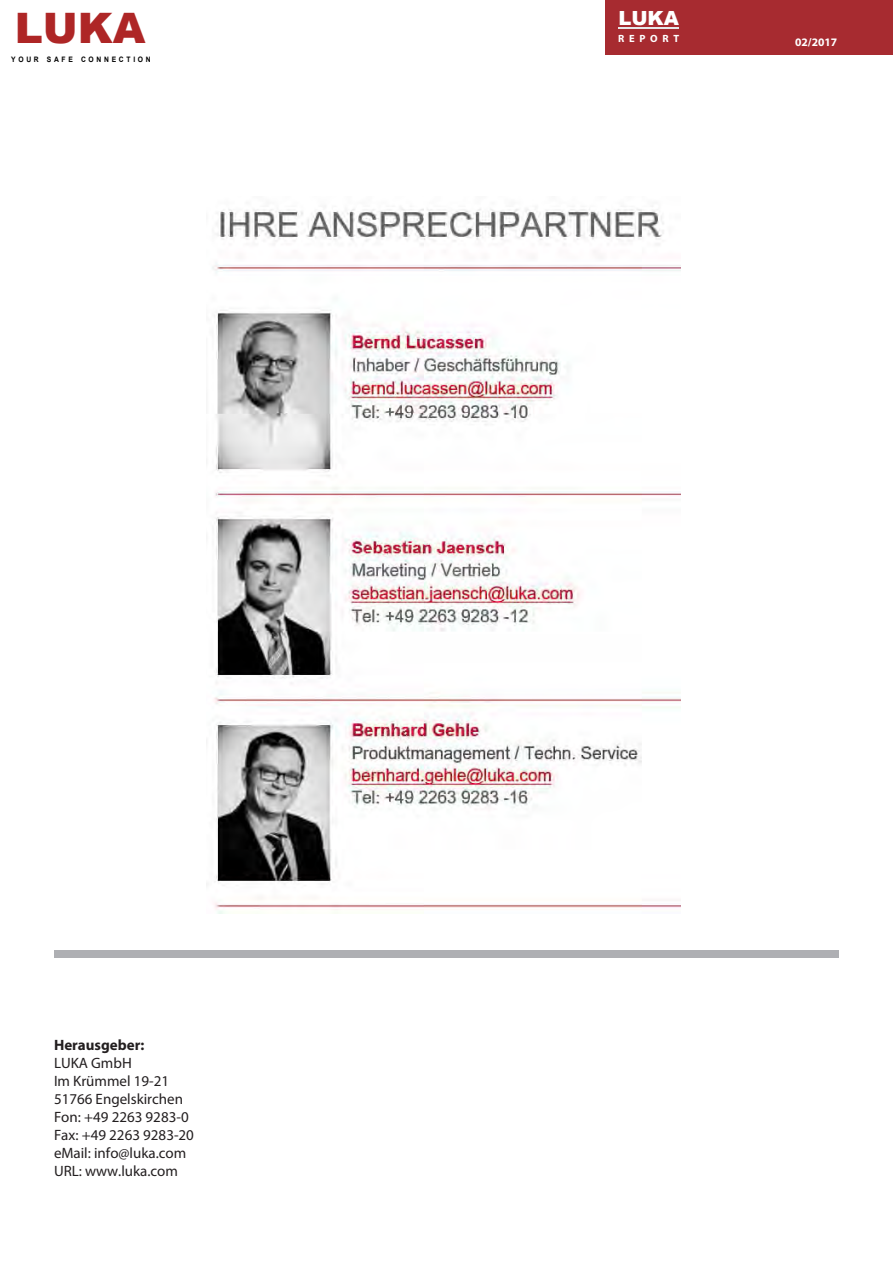
<style>
.page{position:relative;width:893px;height:1263px;background:#fff}
.page>*{position:absolute;margin:0;border:0;box-sizing:border-box;transform-origin:0 0}
.t1{font:900 42px "Arial";color:#ae2626}
.t2{font:900 19.5px "Arial";color:#fff}
.t3{font:15px/18px "Myriad Pro";color:#231f20}
.t4{font:700 15px "Myriad Pro";color:#231f20}
.t5{font:700 11.55px "Myriad Pro";color:#fff}
.t6{font:700 10.5px "Myriad Pro";letter-spacing:.455em;color:#fff}
.t7{font:700 7.5px "Arial";letter-spacing:.4em;color:#000;scale:.9 1}
</style>
<div class="page">
<div style="left:605px;top:0;width:288px;height:54px;background:#a72b30"></div>
<div style="left:54px;top:950px;width:785px;height:7px;background:#aeafb3"></div>
<img style="left:212px;top:208px;width:469px;height:706px">
<hr style="left:618px;top:28px;width:61px;height:1px;background:#e6e7e9">
<h1 class="t1" style="left:15px;top:-3px;width:132px">LUKA</h1>
<h2 class="t2" style="left:618px;top:4px;width:62px">LUKA</h2>
<p class="t6" style="left:618px;top:32px;width:63px">REPORT</p>
<p class="t7" style="left:11px;top:55px;width:157px">YOUR SAFE CONNECTION</p>
<p class="t5" style="left:795px;top:35px;width:44px">02/2017</p>
<p class="t4" style="left:54px;top:1035px;width:92px">Herausgeber:</p>
<p class="t3" style="left:54px;top:1053px;width:142px">LUKA GmbH<br>Im Krümmel 19-21<br>51766 Engelskirchen<br>Fon: +49 2263 9283-0<br>Fax: +49 2263 9283-20 eMail: info@luka.com<br>URL: www.luka.com</p>
</div>
